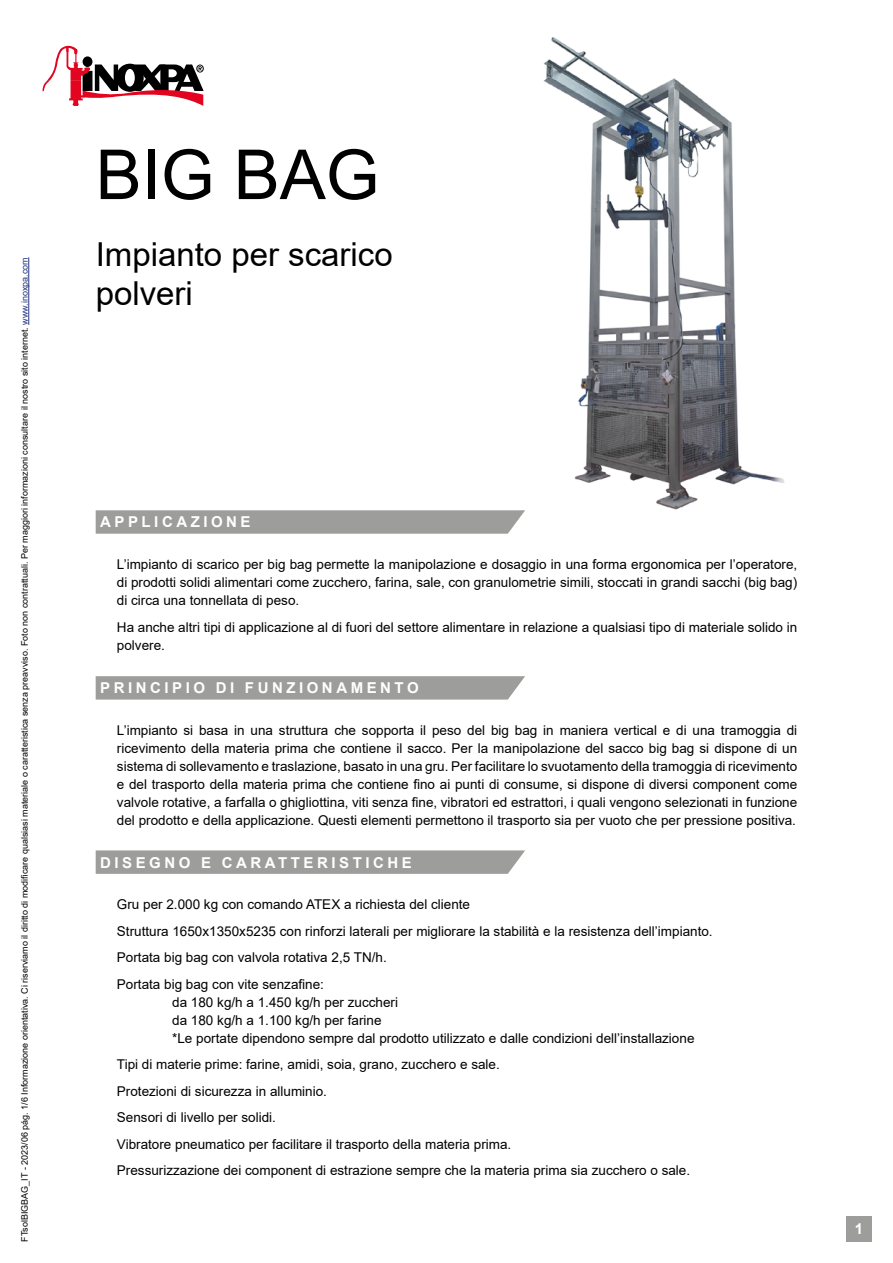
<style>
.page{position:relative;width:893px;height:1263px;background:#fff}
.page>*{position:absolute;margin:0;border:0;box-sizing:border-box;transform-origin:0 0}
.t1{font:69px "Arial";color:#000}
.t2{font:33px/39.6px "Arial";color:#000}
.t3{font:700 15px "Arial";letter-spacing:.235em;color:#fff}
.t4{font:13.5px/18px "Arial";color:#000}
.t5{font:9px "Arial";color:#000}
.s1{color:#283583}
</style>
<div class="page">
<svg style="left:43px;top:45px;width:161px;height:61px"></svg>
<hr style="left:28px;top:257px;width:1px;height:68px;background:#283583">
<div style="left:846px;top:1216px;width:26px;height:26px;background:#9d9d9c"></div>
<svg style="left:96px;top:510px;width:429px;height:24px;background:#a1a1a0"></svg>
<div style="left:96px;top:676px;width:429px;height:23px;background:#9d9d9c"></div>
<svg style="left:96px;top:850px;width:429px;height:24px;background:#a1a1a0"></svg>
<img style="left:543px;top:37px;width:242px;height:473px">
<p class="t5" style="left:18px;top:1242px;width:986px;rotate:-90deg">FTsolBIGBAG_IT - 2023/06 pág. 1/6 Informazione orientativa. Ci riserviamo il diritto di modificare qualsiasi materiale o caratteristica senza preavviso. Foto non contrattuali. Per maggiori informazioni consultare il nostro sito internet. <span class="s1">www.inoxpa.com</span></p>
<h1 class="t1" style="left:96px;top:127px;width:285px">BIG BAG</h1>
<h2 class="t2" style="left:96px;top:234px;width:299px">Impianto per scarico polveri</h2>
<p class="t3" style="left:100px;top:512px;width:152px">APPLICAZIONE</p>
<p class="t4" style="left:117px;top:555px;width:682px;text-align:justify">L’impianto di scarico per big bag permette la manipolazione e dosaggio in una forma ergonomica per l’operatore, di prodotti solidi alimentari come zucchero, farina, sale, con granulometrie simili, stoccati in grandi sacchi (big bag) di circa una tonnellata di peso.</p>
<p class="t4" style="left:117px;top:618px;width:682px">Ha anche altri tipi di applicazione al di fuori del settore alimentare in relazione a qualsiasi tipo di materiale solido in polvere.</p>
<p class="t3" style="left:100px;top:677px;width:320px">PRINCIPIO DI FUNZIONAMENTO</p>
<p class="t4" style="left:117px;top:721px;width:682px;text-align:justify">L’impianto si basa in una struttura che sopporta il peso del big bag in maniera vertical e di una tramoggia di ricevimento della materia prima che contiene il sacco. Per la manipolazione del sacco big bag si dispone di un sistema di sollevamento e traslazione, basato in una gru. Per facilitare lo svuotamento della tramoggia di ricevimento e del trasporto della materia prima che contiene fino ai punti di consume, si dispone di diversi component come valvole rotative, a farfalla o ghigliottina, viti senza fine, vibratori ed estrattori, i quali vengono selezionati in funzione del prodotto e della applicazione. Questi elementi permettono il trasporto sia per vuoto che per pressione positiva.</p>
<p class="t3" style="left:100px;top:852px;width:313px">DISEGNO E CARATTERISTICHE</p>
<p class="t4" style="left:117px;top:891px;width:597px;line-height:26.5px">Gru per 2.000 kg con comando ATEX a richiesta del cliente<br>Struttura 1650x1350x5235 con rinforzi laterali per migliorare la stabilità e la resistenza dell’impianto.<br>Portata big bag con valvola rotativa 2,5 TN/h.<br>Portata big bag con vite senzafine:</p>
<p class="t4" style="left:172px;top:993px;width:524px">da 180 kg/h a 1.450 kg/h per zuccheri<br>da 180 kg/h a 1.100 kg/h per farine<br>*Le portate dipendono sempre dal prodotto utilizzato e dalle condizioni dell’installazione</p>
<p class="t4" style="left:117px;top:1051px;width:575px;line-height:26.5px">Tipi di materie prime: farine, amidi, soia, grano, zucchero e sale.<br>Protezioni di sicurezza in alluminio.<br>Sensori di livello per solidi.<br>Vibratore pneumatico per facilitare il trasporto della materia prima.<br>Pressurizzazione dei component di estrazione sempre che la materia prima sia zucchero o sale.</p>
<p class="t3" style="left:855px;top:1218px;width:10px">1</p>
</div>
